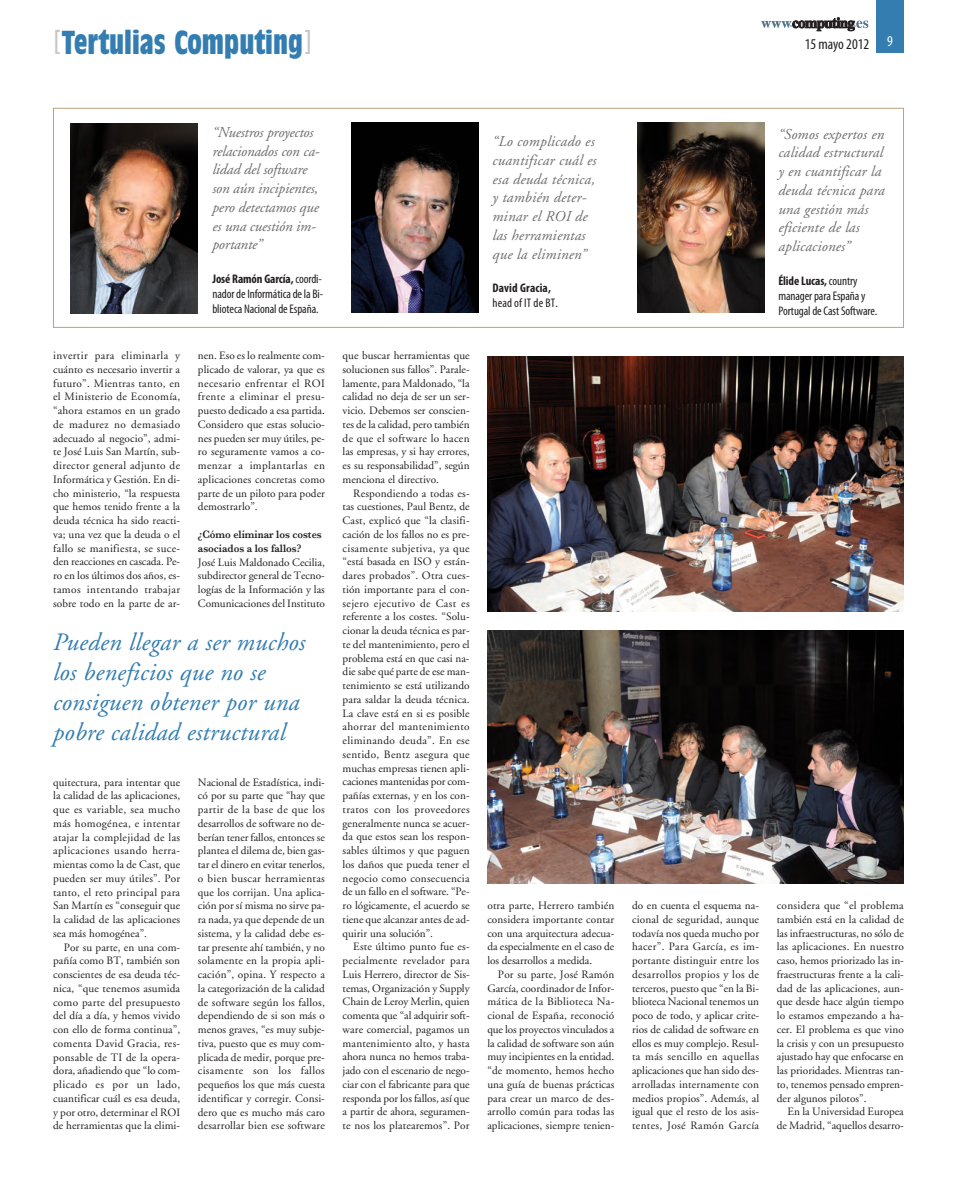
<style>
.page{position:relative;width:957px;height:1187px;background:#fff}
.page>*{position:absolute;margin:0;border:0;box-sizing:border-box;transform-origin:0 0}
.t1{font:700 condensed 32.5px "Antique Olive Std";color:#337db1}
.t2{font:italic 25px/30px "Adobe Garamond";letter-spacing:.01em;color:#337db1}
.t3{font:italic 15px/18.8px "Adobe Garamond";letter-spacing:.01em;color:#6c6d70}
.t4{font:italic 15px/18.8px "Adobe Garamond";letter-spacing:-.01em;color:#6c6d70}
.t5{font:condensed 15px "Myriad Pro";color:#231f20}
.t6{font:condensed 15px "Myriad Pro";color:#fff}
.t7{font:condensed 12.5px/15px "Myriad Pro";letter-spacing:-.01em;color:#231f20;text-align:justify}
.t8{font:condensed 12.5px "Myriad Pro";letter-spacing:.01em;color:#231f20}
.t9{font:700 condensed 12.5px "Myriad Pro";letter-spacing:.015em;color:#231f20}
.t10{font:11.25px/13.8px "Adobe Garamond";color:#231f20;text-align:justify}
.t11{font:600 11.25px/13.8px "Baskerville";color:#231f20;scale:.9 1}
.s1{font-weight:300;font-stretch:normal;color:#c8c7c8}
.s2{font-weight:700}
</style>
<div class="page">
<img style="left:53px;top:0;width:851px;height:884px">
<h1 class="t1" style="left:53px;top:30px;width:260px"><span class="s1">[</span>Tertulias Computing<span class="s1">]</span></h1>
<h3 class="t6" style="left:887px;top:35px;width:7px">9</h3>
<h3 class="t5" style="left:804px;top:39px;width:66px">15 mayo 2012</h3>
<p class="t10" style="left:53px;top:350px;width:128px">invertir para eliminarla y cuánto es necesario invertir a futuro”. Mientras tanto, en el Ministerio de Economía, “ahora estamos en un grado de madurez no demasiado adecuado al negocio”, admi&shy;te José Luis San Martín, sub&shy;director general adjunto de Informática y Gestión. En di&shy;cho ministerio, “la respuesta que hemos tenido frente a la deuda técnica ha sido reacti&shy;va; una vez que la deuda o el fallo se manifiesta, se suce&shy;den reacciones en cascada. Pe&shy;ro en los últimos dos años, es&shy;tamos intentando trabajar sobre todo en la parte de ar-</p>
<h3 class="t4" style="left:212px;top:124px;width:109px">“Nuestros proyectos relacionados con ca&shy;lidad del software son aún incipientes, pero detectamos que es una cuestión im&shy;portante”</h3>
<p class="t7" style="left:212px;top:273px;width:112px"><span class="s2">José Ramón García,</span>coordi&shy;nador de Informática de la Bi&shy;blioteca Nacional de España.</p>
<p class="t10" style="left:198px;top:350px;width:128px">nen. Eso es lo realmente com&shy;plicado de valorar, ya que es necesario enfrentar el ROI frente a eliminar el presu&shy;puesto dedicado a esa partida.<br>Considero que estas solucio&shy;nes pueden ser muy útiles, pe&shy;ro seguramente vamos a co&shy;menzar a implantarlas en aplicaciones concretas como parte de un piloto para poder demostrarlo”.</p>
<p class="t11" style="left:198px;top:527px;width:139px">¿Cómo eliminar los costes asociados a los fallos?</p>
<p class="t10" style="left:198px;top:556px;width:128px">José Luis Maldonado Cecilia, subdirector general de Tecno&shy;logías de la Información y las Comunicaciones del Instituto</p>
<h2 class="t2" style="left:53px;top:629px;width:254px">Pueden llegar a ser muchos los beneficios que no se consiguen obtener por una pobre calidad estructural</h2>
<p class="t10" style="left:53px;top:776px;width:128px">quitectura, para intentar que la calidad de las aplicaciones, que es variable, sea mucho más homogénea, e intentar atajar la complejidad de las aplicaciones usando herra&shy;mientas como la de Cast, que pueden ser muy útiles”. Por tanto, el reto principal para San Martín es “conseguir que la calidad de las aplicaciones sea más homogénea”.</p>
<p class="t10" style="left:53px;top:941px;width:128px;text-indent:11px">Por su parte, en una com&shy;pañía como BT, también son conscientes de esa deuda téc&shy;nica, “que tenemos asumida como parte del presupuesto del día a día, y hemos vivido con ello de forma continua”, comenta David Gracia, res&shy;ponsable de TI de la opera&shy;dora, añadiendo que “lo com&shy;plicado es por un lado, cuantificar cuál es esa deuda, y por otro, determinar el ROI de herramientas que la elimi-</p>
<p class="t10" style="left:198px;top:776px;width:128px">Nacional de Estadística, indi&shy;có por su parte que “hay que partir de la base de que los desarrollos de software no de&shy;berían tener fallos, entonces se plantea el dilema de, bien gas&shy;tar el dinero en evitar tenerlos, o bien buscar herramientas que los corrijan. Una aplica&shy;ción por sí misma no sirve pa&shy;ra nada, ya que depende de un sistema, y la calidad debe es&shy;tar presente ahí también, y no solamente en la propia apli&shy;cación”, opina. Y respecto a la categorización de la calidad de software según los fallos, dependiendo de si son más o menos graves, “es muy subje&shy;tiva, puesto que es muy com&shy;plicada de medir, porque pre&shy;cisamente son los fallos pequeños los que más cuesta identificar y corregir. Consi&shy;dero que es mucho más caro desarrollar bien ese software</p>
<p class="t10" style="left:343px;top:350px;width:128px">que buscar herramientas que solucionen sus fallos”. Parale&shy;lamente, para Maldonado, “la calidad no deja de ser un ser&shy;vicio. Debemos ser conscien&shy;tes de la calidad, pero también de que el software lo hacen las empresas, y si hay errores, es su responsabilidad”, según menciona el directivo.</p>
<p class="t10" style="left:343px;top:487px;width:128px;text-indent:11px">Respondiendo a todas es&shy;tas cuestiones, Paul Bentz, de Cast, explicó que “la clasifi&shy;cación de los fallos no es pre&shy;cisamente subjetiva, ya que “está basada en ISO y están&shy;dares probados”. Otra cues&shy;tión importante para el con&shy;sejero ejecutivo de Cast es referente a los costes. “Solu&shy;cionar la deuda técnica es par&shy;te del mantenimiento, pero el problema está en que casi na&shy;die sabe qué parte de ese man&shy;tenimiento se está utilizando para saldar la deuda técnica.<br>La clave está en si es posible ahorrar del mantenimiento eliminando deuda”. En ese sentido, Bentz asegura que muchas empresas tienen apli&shy;caciones mantenidas por com&shy;pañías externas, y en los con&shy;tratos con los proveedores generalmente nunca se acuer&shy;da que estos sean los respon&shy;sables últimos y que paguen los daños que pueda tener el negocio como consecuencia de un fallo en el software. “Pe&shy;ro lógicamente, el acuerdo se tiene que alcanzar antes de ad&shy;quirir una solución”.</p>
<p class="t10" style="left:343px;top:941px;width:128px;text-indent:11px">Este último punto fue es&shy;pecialmente revelador para Luis Herrero, director de Sis&shy;temas, Organización y Supply Chain de Leroy Merlin, quien comenta que “al adquirir soft&shy;ware comercial, pagamos un mantenimiento alto, y hasta ahora nunca no hemos traba&shy;jado con el escenario de nego&shy;ciar con el fabricante para que responda por los fallos, así que a partir de ahora, seguramen&shy;te nos los platearemos”. Por</p>
<h3 class="t3" style="left:492px;top:133px;width:105px">“Lo complicado es cuantificar cuál es esa deuda técnica, y también deter&shy;minar el ROI de las herramientas que la eliminen”</h3>
<p class="t9" style="left:492px;top:284px;width:60px">David Gracia,</p>
<p class="t8" style="left:492px;top:299px;width:67px">head of IT de BT.</p>
<p class="t10" style="left:487px;top:900px;width:128px">otra parte, Herrero también considera importante contar con una arquitectura adecua&shy;da especialmente en el caso de los desarrollos a medida.</p>
<p class="t10" style="left:487px;top:968px;width:128px;text-indent:11px">Por su parte, José Ramón García, coordinador de Infor&shy;mática de la Biblioteca Na&shy;cional de España, reconoció que los proyectos vinculados a la calidad de software son aún muy incipientes en la entidad. “de momento, hemos hecho una guía de buenas prácticas para crear un marco de des&shy;arrollo común para todas las aplicaciones, siempre tenien-</p>
<h3 class="t3" style="left:778px;top:126px;width:108px">“Somos expertos en calidad estructural y en cuantificar la deuda técnica para una gestión más eficiente de las aplicaciones”</h3>
<p class="t7" style="left:778px;top:274px;width:100px;text-align:left"><span class="s2">Élide Lucas,</span>country manager para España y<br>Portugal de Cast Software.</p>
<p class="t10" style="left:632px;top:899px;width:128px">do en cuenta el esquema na&shy;cional de seguridad, aunque todavía nos queda mucho por hacer”. Para García, es im&shy;portante distinguir entre los desarrollos propios y los de terceros, puesto que “en la Bi&shy;blioteca Nacional tenemos un poco de todo, y aplicar crite&shy;rios de calidad de software en ellos es muy complejo. Resul&shy;ta más sencillo en aquellas aplicaciones que han sido des&shy;arrolladas internamente con medios propios”. Además, al igual que el resto de los asis&shy;tentes, José Ramón García</p>
<p class="t10" style="left:777px;top:899px;width:128px">considera que “el problema también está en la calidad de las infraestructuras, no sólo de las aplicaciones. En nuestro caso, hemos priorizado las in&shy;fraestructuras frente a la cali&shy;dad de las aplicaciones, aun&shy;que desde hace algún tiempo lo estamos empezando a ha&shy;cer. El problema es que vino la crisis y con un presupuesto ajustado hay que enfocarse en las prioridades. Mientras tan&shy;to, tenemos pensado empren&shy;der algunos pilotos”.</p>
<p class="t10" style="left:777px;top:1106px;width:128px;text-align:right">En la Universidad Europea de Madrid, “aquellos desarro-</p>
</div>
